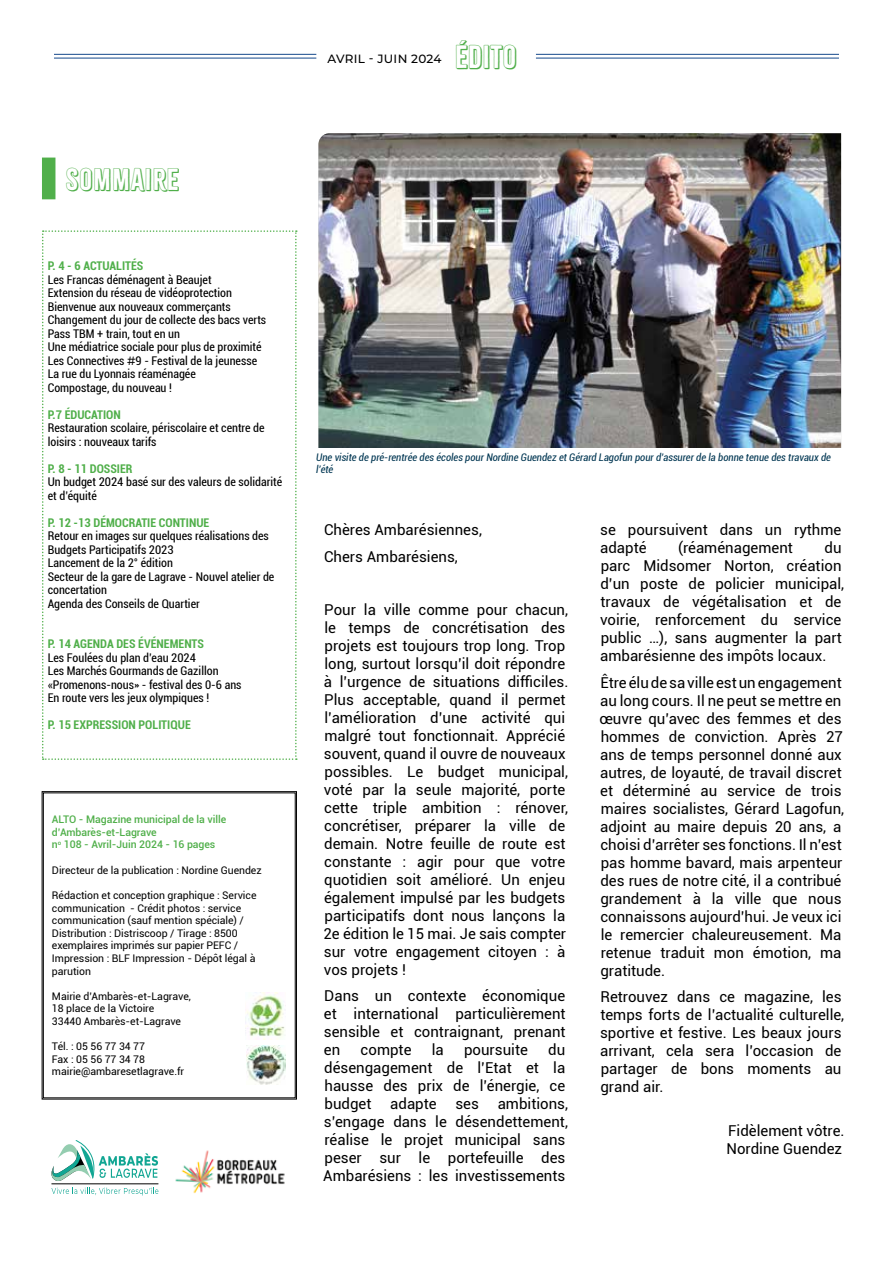
<style>
.page{position:relative;width:893px;height:1263px;background:#fff}
.page>*{position:absolute;margin:0;border:0;box-sizing:border-box;transform-origin:0 0}
.t1{font:28.35px "Citrus Gothic Shadow";letter-spacing:.025em;color:#50af4a}
.t2{font:27px "Citrus Gothic Shadow";letter-spacing:.05em;color:#50af4a}
.t3{font:15px/18px "Roboto";color:#000}
.t4{font:condensed 12px/13.5px "Roboto";color:#000}
.t5{font:700 condensed 12px "Roboto";color:#50af4a}
.t6{font:500 12px "Montserrat";letter-spacing:.025em;color:#000}
.t7{font:10.5px/12.6px "Roboto";letter-spacing:-.005em;color:#000}
.t8{font:italic condensed 10.5px/12.6px "Roboto";color:#003652}
.t9{font:500 10.5px/12.6px "Roboto";letter-spacing:-.005em;color:#50af4a}
.s1{font-family:"Montserrat";font-weight:500;font-stretch:normal}
</style>
<div class="page">
<img style="left:318px;top:133px;width:523px;height:315px">
<svg style="left:42px;top:791px;width:255px;height:308px"></svg>
<svg style="left:51px;top:1140px;width:107px;height:55px"></svg>
<img style="left:175px;top:1150px;width:110px;height:44px">
<hr style="left:54px;top:54px;width:262px;height:1px;background:#15488c">
<hr style="left:54px;top:58px;width:262px;height:1px;background:#15488c">
<hr style="left:536px;top:54px;width:303px;height:1px;background:#15488c">
<hr style="left:536px;top:58px;width:303px;height:1px;background:#15488c">
<svg style="left:42px;top:230px;width:255px;height:530px"></svg>
<div style="left:42px;top:158px;width:13px;height:41px;background:#50af4a"></div>
<img style="left:246px;top:993px;width:39px;height:46px">
<img style="left:246px;top:1045px;width:39px;height:39px">
<p class="t6" style="left:327px;top:50px;width:116px">AVRIL - JUIN 2024</p>
<h1 class="t1" style="left:455px;top:39px;width:63px">ÉDITO</h1>
<h2 class="t2" style="left:66px;top:162px;width:114px">SOMMAIRE</h2>
<p class="t5" style="left:48px;top:257px;width:97px">P. 4 - 6 ACTUALITÉS</p>
<p class="t4" style="left:48px;top:272px;width:220px">Les Francas déménagent à Beaujet<br>Extension du réseau de vidéoprotection Bienvenue aux nouveaux commerçants Changement du jour de collecte des bacs verts Pass TBM + train, tout en un<br>Une médiatrice sociale pour plus de proximité Les Connectives <span class="s1">#</span>9 - Festival de la jeunesse La rue du Lyonnais réaménagée<br>Compostage, du nouveau !</p>
<p class="t5" style="left:48px;top:406px;width:75px">P.7 ÉDUCATION</p>
<p class="t4" style="left:48px;top:421px;width:218px">Restauration scolaire, périscolaire et centre de loisirs : nouveaux tarifs</p>
<p class="t5" style="left:48px;top:460px;width:86px">P. 8 - 11 DOSSIER</p>
<p class="t4" style="left:48px;top:475px;width:236px">Un budget 2024 basé sur des valeurs de solidarité et d’équité</p>
<p class="t5" style="left:48px;top:514px;width:163px">P. 12 -13 DÉMOCRATIE CONTINUE</p>
<p class="t4" style="left:48px;top:529px;width:228px">Retour en images sur quelques réalisations des<br>Budgets Participatifs 2023<br>Lancement de la 2° édition<br>Secteur de la gare de Lagrave - Nouvel atelier de concertation<br>Agenda des Conseils de Quartier</p>
<p class="t5" style="left:48px;top:635px;width:158px">P. 14 AGENDA DES ÉVÉNEMENTS</p>
<p class="t4" style="left:48px;top:650px;width:195px">Les Foulées du plan d’eau 2024<br>Les Marchés Gourmands de Gazillon «Promenons-nous» - festival des 0-6 ans En route vers les jeux olympiques !</p>
<p class="t5" style="left:48px;top:716px;width:145px">P. 15 EXPRESSION POLITIQUE</p>
<p class="t9" style="left:52px;top:813px;width:176px">ALTO - Magazine municipal de la ville d’Ambarès-et-Lagrave<br>n<sup>o</sup> 108 - Avril-Juin 2024 - 16 pages</p>
<p class="t7" style="left:52px;top:863px;width:211px">Directeur de la publication : Nordine Guendez</p>
<p class="t7" style="left:52px;top:888px;width:206px">Rédaction et conception graphique : Service communication - Crédit photos : service communication (sauf mention spéciale) / Distribution : Distriscoop / Tirage : 8500 exemplaires imprimés sur papier PEFC / Impression : BLF Impression - Dépôt légal à parution</p>
<p class="t7" style="left:52px;top:989px;width:140px">Mairie d’Ambarès-et-Lagrave,<br>18 place de la Victoire<br>33440 Ambarès-et-Lagrave</p>
<p class="t7" style="left:52px;top:1040px;width:134px">Tél. : 05 56 77 34 77<br>Fax : 05 56 77 34 78 mairie@ambaresetlagrave.fr</p>
<p class="t8" style="left:316px;top:450px;width:516px">Une visite de pré-rentrée des écoles pour Nordine Guendez et Gérard Lagofun pour d’assurer de la bonne tenue des travaux de l’été</p>
<p class="t3" style="left:324px;top:516px;width:159px;line-height:26.5px">Chères Ambarésiennes,<br>Chers Ambarésiens,</p>
<p class="t3" style="left:323px;top:600px;width:246px">Pour la ville comme pour chacun, le temps de concrétisation des projets est toujours trop long. Trop long, surtout lorsqu’il doit répondre à l’urgence de situations difficiles.<br>Plus acceptable, quand il permet l’amélioration d’une activité qui malgré tout fonctionnait. Apprécié souvent, quand il ouvre de nouveaux possibles. Le budget municipal, voté par la seule majorité, porte cette triple ambition : rénover, concrétiser, préparer la ville de demain. Notre feuille de route est constante : agir pour que votre quotidien soit amélioré. Un enjeu également impulsé par les budgets participatifs dont nous lançons la 2e édition le 15 mai. Je sais compter sur votre engagement citoyen : à vos projets !</p>
<p class="t3" style="left:324px;top:986px;width:243px;text-align:justify">Dans un contexte économique et international particulièrement sensible et contraignant, prenant en</p>
<p class="t3" style="left:324px;top:1040px;width:243px;text-align:justify;text-indent:224px">du désengagement de l’Etat et la hausse des prix de l’énergie, ce budget</p>
<p class="t3" style="left:361px;top:1040px;width:52px">compte</p>
<p class="t3" style="left:432px;top:1040px;width:14px">la</p>
<p class="t3" style="left:464px;top:1040px;width:65px">poursuite</p>
<p class="t3" style="left:323px;top:1094px;width:246px;text-indent:67px">adapte ses ambitions, s’engage dans le désendettement, réalise le projet municipal sans peser sur le portefeuille des<br>Ambarésiens : les investissements</p>
<p class="t3" style="left:600px;top:520px;width:243px">se poursuivent dans un rythme adapté</p>
<p class="t3" style="left:678px;top:538px;width:116px">(réaménagement</p>
<p class="t3" style="left:600px;top:538px;width:246px;text-indent:224px">du parc Midsomer Norton, création d’un poste de policier municipal, travaux de végétalisation et de voirie, renforcement du service public …), sans augmenter la part ambarésienne des impôts locaux.</p>
<p class="t3" style="left:599px;top:673px;width:246px">Être élu de sa ville est un engagement au long cours. Il ne peut se mettre en œuvre qu’avec des femmes et des hommes de conviction. Après 27 ans de temps personnel donné aux autres, de loyauté, de travail discret et déterminé au service de trois maires socialistes, Gérard Lagofun, adjoint au maire depuis 20 ans, a choisi d’arrêter ses fonctions. Il n’est pas homme bavard, mais arpenteur des rues de notre cité, il a contribué grandement à la ville que nous connaissons aujourd’hui. Je veux ici le remercier chaleureusement. Ma retenue traduit mon émotion, ma gratitude.</p>
<p class="t3" style="left:600px;top:987px;width:246px">Retrouvez dans ce magazine, les temps forts de l’actualité culturelle, sportive et festive. Les beaux jours arrivant, cela sera l’occasion de partager de bons moments au grand air.</p>
<p class="t3" style="left:726px;top:1122px;width:120px;line-height:17.5px">Fidèlement vôtre.<br>Nordine Guendez</p>
</div>
